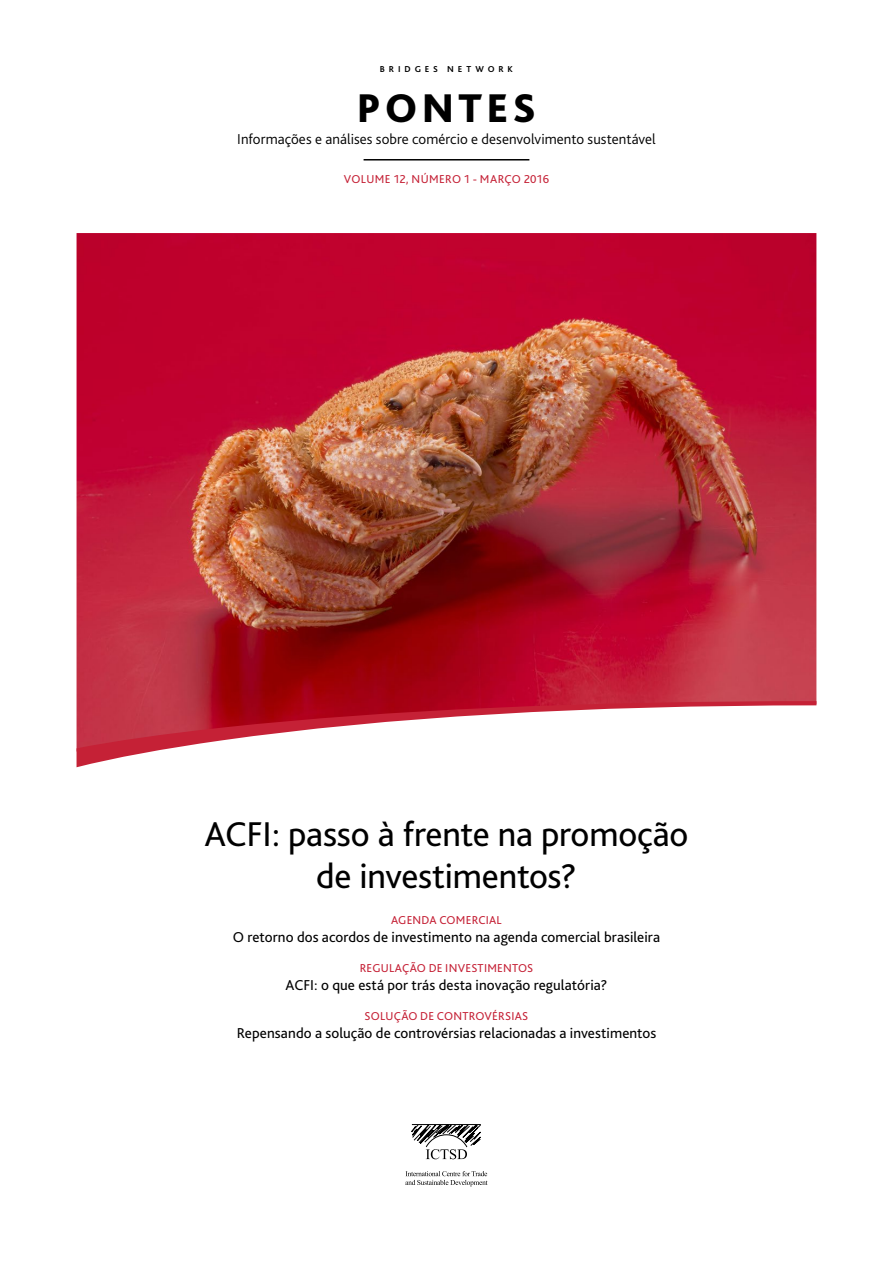
<style>
.page{position:relative;width:893px;height:1263px;background:#fff}
.page>*{position:absolute;margin:0;border:0;box-sizing:border-box;transform-origin:0 0}
.t1{font:800 42px "Bliss Pro";letter-spacing:.1em;color:#000}
.t2{font:36px/42px "Bliss Pro";letter-spacing:-.005em;color:#000;text-align:center}
.t3{font:15px "Bliss Pro";letter-spacing:.005em;color:#000}
.t4{font:300 15px "Bliss Pro";letter-spacing:.005em;color:#000}
.t5{font:12px "Bliss Pro";letter-spacing:.02em;color:#c52136}
.t6{font:700 9px "Bliss Pro";letter-spacing:.435em;color:#000}
</style>
<div class="page">
<img style="left:77px;top:233px;width:739px;height:468px">
<svg style="left:77px;top:701px;width:739px;height:66px"></svg>
<hr style="left:364px;top:159px;width:165px;height:2px;background:#000">
<svg style="left:411px;top:1124px;width:70px;height:35px"></svg>
<svg style="left:405px;top:1171px;width:83px;height:15px"></svg>
<p class="t6" style="left:380px;top:63px;width:135px">BRIDGES NETWORK</p>
<h1 class="t1" style="left:357px;top:81px;width:181px">PONTES</h1>
<p class="t4" style="left:237px;top:130px;width:420px">Informações e análises sobre comércio e desenvolvimento sustentável</p>
<p class="t5" style="left:344px;top:172px;width:207px">VOLUME 12, NÚMERO 1 - MARÇO 2016</p>
<h2 class="t2" style="left:205px;top:812px;width:485px">ACFI: passo à frente na promoção de investimentos?</h2>
<p class="t5" style="left:391px;top:913px;width:112px">AGENDA COMERCIAL</p>
<p class="t3" style="left:233px;top:928px;width:429px">O retorno dos acordos de investimento na agenda comercial brasileira</p>
<p class="t5" style="left:360px;top:961px;width:175px">REGULAÇÃO DE INVESTIMENTOS</p>
<p class="t3" style="left:285px;top:976px;width:323px">ACFI: o que está por trás desta inovação regulatória?</p>
<p class="t5" style="left:365px;top:1009px;width:165px">SOLUÇÃO DE CONTROVÉRSIAS</p>
<p class="t3" style="left:237px;top:1024px;width:421px">Repensando a solução de controvérsias relacionadas a investimentos</p>
</div>
